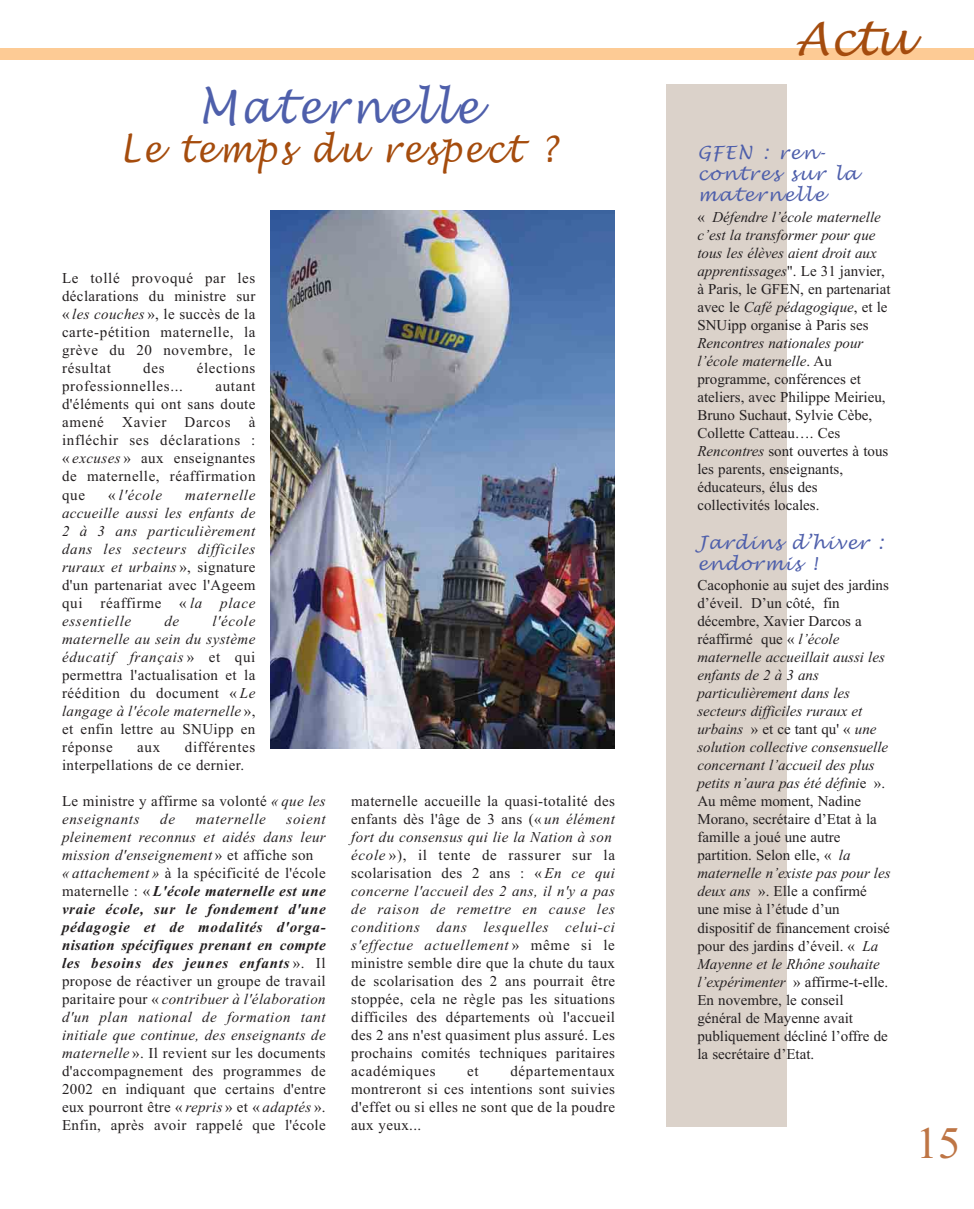
<style>
.page{position:relative;width:974px;height:1209px;background:#fff}
.page>*{position:absolute;margin:0;border:0;box-sizing:border-box;transform-origin:0 0}
.t1{font:italic 45px "Lucida Handwriting";letter-spacing:.09em;color:#4e5fab;scale:.9 1}
.t2{font:italic 45px "Lucida Handwriting";color:#a44c0e}
.t3{font:45px "Times New Roman";color:#be7545}
.t4{font:italic 36px "Lucida Handwriting";letter-spacing:.085em;color:#a54c0d;scale:.9 1}
.t5{font:italic 18px/21px "Lucida Handwriting";letter-spacing:.09em;color:#4e5fab}
.t6{font:italic 18px/21px "Lucida Handwriting";letter-spacing:.06em;color:#4e5fab}
.t7{font:15px/18px "Times New Roman";letter-spacing:.025em;color:#231f20;text-align:justify}
.t8{font:15px/18px "Times New Roman";color:#231f20}
.t9{font:italic 15px/18px "Times New Roman";color:#231f20;text-align:justify}
.t10{font:15px "Times New Roman";letter-spacing:.045em;color:#231f20}
.t11{font:italic 15px "Times New Roman";letter-spacing:.045em;color:#231f20}
.s1{font-style:italic}
.s2{font-style:normal}
.s3{font-weight:700;font-style:italic}
</style>
<div class="page">
<div style="left:1px;top:48px;width:973px;height:11px;background:#fdcb95"></div>
<img style="left:270px;top:210px;width:344px;height:538px">
<div style="left:666px;top:85px;width:120px;height:1041px;background:#dbd2ca"></div>
<h1 class="t1" style="left:198px;top:85px;width:313px">Maternelle</h1>
<h2 class="t4" style="left:120px;top:131px;width:487px">Le temps du respect ?</h2>
<p class="t7" style="left:62px;top:271px;width:195px">Le tollé provoqué par les déclarations du ministre sur « <span class="s1">les couches</span> », le succès de la carte-pétition maternelle, la grève du 20 novembre, le résultat</p>
<p class="t7" style="left:143px;top:361px;width:23px">des</p>
<p class="t10" style="left:197px;top:363px;width:60px">élections</p>
<p class="t10" style="left:62px;top:381px;width:122px">professionnelles...</p>
<p class="t7" style="left:62px;top:379px;width:195px;text-indent:153px">autant d'éléments qui ont sans doute amené Xavier Darcos à infléchir ses déclarations : « <span class="s1">excuses</span> » aux enseignantes de maternelle, réaffirmation que</p>
<p class="t9" style="left:62px;top:487px;width:195px;text-indent:123px">maternelle accueille aussi les enfants de 2 à 3 ans particulièrement dans les secteurs difficiles ruraux et urbains <span class="s2">», signature d'un partenariat avec l'Ageem qui réaffirme «</span> la place essentielle</p>
<p class="t9" style="left:108px;top:487px;width:55px"><span class="s2">«</span> l'école</p>
<p class="t7" style="left:62px;top:613px;width:195px;text-indent:150px"><span class="s1">l'école maternelle au sein du système éducatif français</span> » et qui permettra l'actualisation et la réédition du document « <span class="s1">Le langage à l'école maternelle</span> », et enfin lettre au SNUipp en réponse</p>
<p class="t9" style="left:164px;top:613px;width:16px">de</p>
<p class="t7" style="left:62px;top:739px;width:195px;text-indent:123px">différentes interpellations de ce dernier.</p>
<p class="t7" style="left:62px;top:793px;width:265px">Le ministre y affirme sa volonté <span class="s1">« que les enseignants</span></p>
<p class="t7" style="left:137px;top:739px;width:25px">aux</p>
<p class="t9" style="left:160px;top:811px;width:16px">de</p>
<p class="t11" style="left:196px;top:813px;width:72px">maternelle</p>
<p class="t7" style="left:62px;top:811px;width:265px;text-align:left;text-indent:224px"><span class="s1">soient pleinement reconnus et aidés dans leur mission d'enseignement</span> » et affiche son<br><span class="s1">« attachement »</span> à la spécificité de l'école maternelle : « <span class="s3">L'école maternelle est une vraie école, sur le fondement d'une pédagogie et de modalités d'orga&shy;nisation spécifiques prenant en compte les besoins des jeunes enfants</span> ». Il propose de réactiver un groupe de travail paritaire pour « <span class="s1">contribuer à l'élaboration d'un plan national de formation tant initiale que continue, des enseignants de maternelle</span> ». Il revient sur les documents d'accompagnement des programmes de 2002 en indiquant que certains d'entre eux pourront être « <span class="s1">repris</span> » et « <span class="s1">adaptés</span> ».<br>Enfin, après avoir rappelé que l'école</p>
<p class="t7" style="left:351px;top:793px;width:265px;text-align:left">maternelle accueille la quasi-totalité des enfants dès l'âge de 3 ans (« <span class="s1">un élément fort du consensus qui lie la Nation à son école</span> »), il tente de rassurer sur la scolarisation des 2 ans : « <span class="s1">En ce qui concerne l'accueil des 2 ans, il n'y a pas de raison de remettre en cause les conditions dans lesquelles celui-ci s'effectue actuellement</span> » même si le ministre semble dire que la chute du taux de scolarisation des 2 ans pourrait être stoppée, cela ne règle pas les situations difficiles des départements où l'accueil des 2 ans n'est quasiment plus assuré. Les prochains comités techniques paritaires académiques</p>
<p class="t7" style="left:351px;top:1063px;width:265px;text-indent:159px">départementaux montreront si ces intentions sont suivies d'effet ou si elles ne sont que de la poudre aux yeux...</p>
<p class="t7" style="left:467px;top:1063px;width:13px">et</p>
<h1 class="t2" style="left:795px;top:17px;width:116px">Actu</h1>
<p class="t5" style="left:697px;top:144px;width:162px">GFEN : ren&shy;contres sur la maternelle</p>
<p class="t9" style="left:697px;top:209px;width:195px;text-align:left"><span class="s2">«</span> Défendre l’école maternelle c’est la transformer pour que tous les élèves aient droit aux apprentissages<span class="s2">". Le 31 janvier, à Paris, le GFEN, en partenariat avec le</span> Café pédagogique<span class="s2">, et le<br>SNUipp organise à Paris ses</span></p>
<p class="t8" style="left:697px;top:335px;width:192px"><span class="s1">Rencontres nationales pour l’école maternelle</span>. Au programme, conférences et ateliers, avec Philippe Meirieu,<br>Bruno Suchaut, Sylvie Cèbe,<br>Collette Catteau…. Ces<br><span class="s1">Rencontres</span> sont ouvertes à tous les parents, enseignants, éducateurs, élus des collectivités locales.</p>
<p class="t6" style="left:697px;top:533px;width:187px">Jardins d’hiver : endormis !</p>
<p class="t8" style="left:697px;top:577px;width:195px">Cacophonie au sujet des jardins d’éveil. D’un côté, fin décembre, Xavier Darcos a réaffirmé que « <span class="s1">l’école maternelle accueillait aussi les enfants de 2 à 3 ans particulièrement dans les secteurs difficiles ruraux et urbains</span> » et ce tant qu' « <span class="s1">une solution collective consensuelle concernant l’accueil des plus petits n’aura pas été défini</span>e ».<br>Au même moment, Nadine<br>Morano, secrétaire d’Etat à la famille a joué une autre partition. Selon elle, « <span class="s1">la maternelle n’existe pas pour les deux ans</span> ». Elle a confirmé une mise à l’étude d’un dispositif de financement croisé pour des jardins d’éveil. « <span class="s1">La<br>Mayenne et le Rhône souhaite l’expérimenter</span> » affirme-t-elle.<br>En novembre, le conseil général de Mayenne avait publiquement décliné l’offre de la secrétaire d’Etat.</p>
<h1 class="t3" style="left:915px;top:1126px;width:46px">15</h1>
</div>
